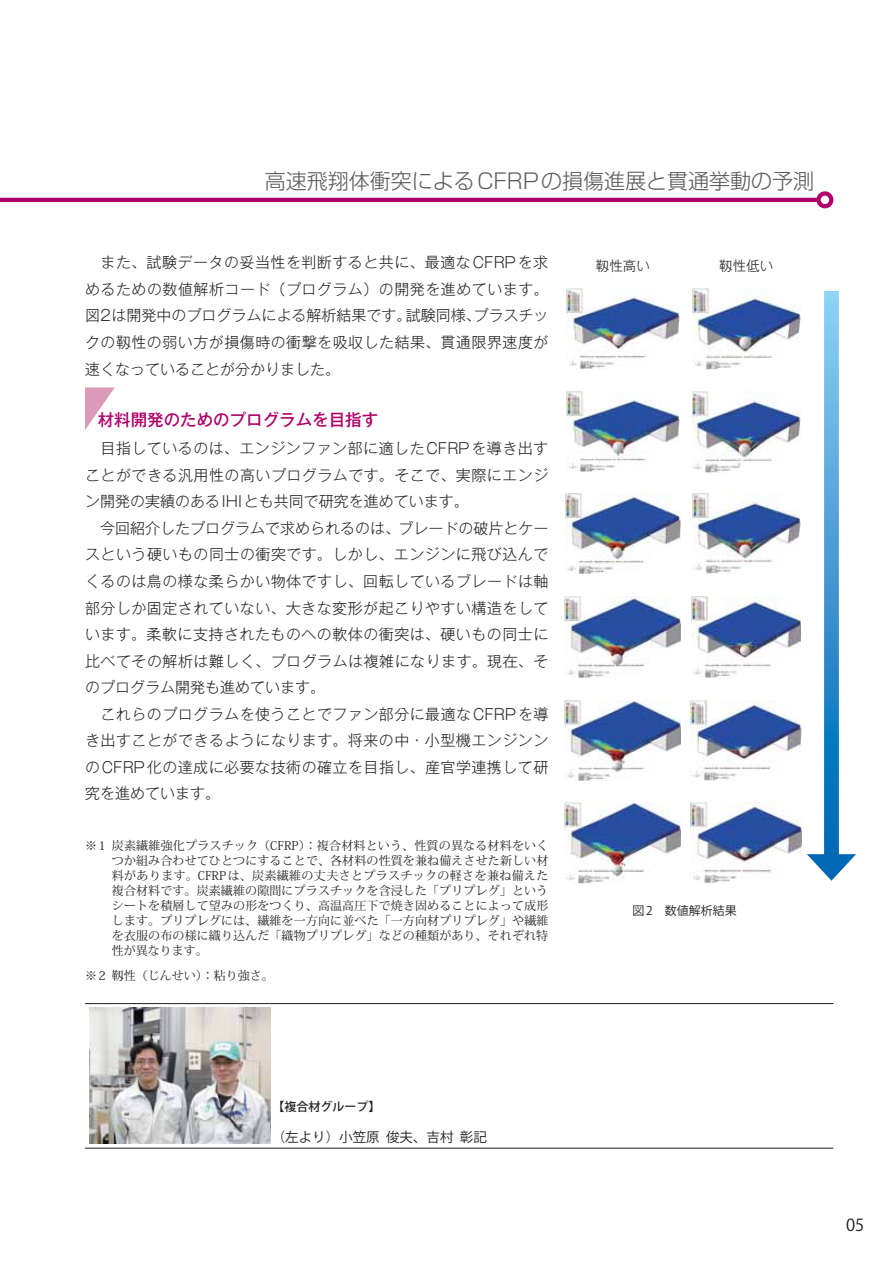
<style>
.page{position:relative;width:893px;height:1263px;background:#fff}
.page>*{position:absolute;margin:0;border:0;box-sizing:border-box;transform-origin:0 0}
.t1{font:21px "Shin Go Pr 6 N Light 90 msp RKSJ H";color:#58595b}
.t2{font:16.5px "Gothic MB101 Pr 6 N Medium 90 msp RKSJ H";color:#b00069}
.t3{font:16.5px "Koz Go Pro Regular 90 msp RKSJ H";color:#231f20}
.t4{font:15px/26.5px "Gothic MB101 Pr 6 N Light 90 msp RKSJ H";letter-spacing:.03em;color:#231f20;text-align:justify}
.t5{font:13.5px "Koz Go Pro Regular 90 msp RKSJ H";color:#231f20}
.t6{font:13.5px "Gothic MB101 Pr 6 N Light 90 msp RKSJ H";color:#231f20}
.t7{font:12px/15px "Koz Min Pro Regular 90 msp RKSJ H";letter-spacing:.01em;color:#231f20;text-align:justify}
.t8{font:12px "Koz Go Pro Regular 90 msp RKSJ H";color:#231f20}
.t9{font:12px "Koz Go Pro Medium 90 msp RKSJ H";color:#231f20}
</style>
<div class="page">
<svg style="left:85px;top:387px;width:30px;height:43px"></svg>
<hr style="left:0;top:198px;width:819px;height:4px;background:#b00069">
<div style="left:816px;top:191px;width:17px;height:17px;border:4px solid #b00069;border-radius:50%"></div>
<hr style="left:85px;top:1003px;width:748px;height:1px;background:#231f20">
<hr style="left:85px;top:1148px;width:748px;height:1px;background:#231f20">
<img style="left:89px;top:1008px;width:181px;height:136px">
<img style="left:692px;top:288px;width:108px;height:81px">
<img style="left:566px;top:289px;width:113px;height:80px">
<img style="left:692px;top:391px;width:108px;height:81px">
<img style="left:566px;top:391px;width:113px;height:81px">
<img style="left:692px;top:493px;width:108px;height:81px">
<img style="left:565px;top:493px;width:115px;height:81px">
<img style="left:691px;top:597px;width:110px;height:80px">
<img style="left:565px;top:597px;width:115px;height:80px">
<img style="left:691px;top:700px;width:110px;height:81px">
<img style="left:565px;top:700px;width:116px;height:81px">
<img style="left:691px;top:802px;width:110px;height:81px">
<img style="left:565px;top:802px;width:116px;height:81px">
<svg style="left:824px;top:291px;width:15px;height:563px;background:#449bd4"></svg>
<svg style="left:807px;top:854px;width:49px;height:27px"></svg>
<h1 class="t1" style="left:265px;top:173px;width:551px">高速飛翔体衝突によるCFRPの損傷進展と貫通挙動の予測</h1>
<p class="t4" style="left:85px;top:251px;width:465px">　また、試験データの妥当性を判断すると共に、最適なCFRPを求めるための数値解析コード（プログラム）の開発を進めています。図2は開発中のプログラムによる解析結果です。試験同様、プラスチックの靱性の弱い方が損傷時の衝撃を吸収した結果、貫通限界速度が速くなっていることが分かりました。</p>
<p class="t2" style="left:98px;top:413px;width:282px">材料開発のためのプログラムを目指す</p>
<p class="t4" style="left:85px;top:437px;width:465px;text-align:left">　目指しているのは、エンジンファン部に適したCFRPを導き出すことができる汎用性の高いプログラムです。そこで、実際にエンジン開発の実績のあるIHIとも共同で研究を進めています。<br>　今回紹介したプログラムで求められるのは、ブレードの破片とケースという硬いもの同士の衝突です。しかし、エンジンに飛び込んでくるのは鳥の様な柔らかい物体ですし、回転しているブレードは軸部分しか固定されていない、大きな変形が起こりやすい構造をしています。柔軟に支持されたものへの軟体の衝突は、硬いもの同士に比べてその解析は難しく、プログラムは複雑になります。現在、そのプログラム開発も進めています。<br>　これらのプログラムを使うことでファン部分に最適なCFRPを導き出すことができるようになります。将来の中・小型機エンジンンのCFRP化の達成に必要な技術の確立を目指し、産官学連携して研究を進めています。</p>
<p class="t7" style="left:112px;top:839px;width:438px;text-indent:-27px">※1 炭素繊維強化プラスチック（CFRP）：複合材料という、性質の異なる材料をいくつか組み合わせてひとつにすることで、各材料の性質を兼ね備えさせた新しい材料があります。CFRPは、炭素繊維の丈夫さとプラスチックの軽さを兼ね備えた複合材料です。炭素繊維の隙間にプラスチックを含浸した「プリプレグ」というシートを積層して望みの形をつくり、高温高圧下で焼き固めることによって成形します。プリプレグには、繊維を一方向に並べた「一方向材プリプレグ」や繊維を衣服の布の様に織り込んだ「織物プリプレグ」などの種類があり、それぞれ特性が異なります。</p>
<p class="t7" style="left:85px;top:970px;width:190px">※2 靱性（じんせい）：粘り強さ。</p>
<p class="t6" style="left:596px;top:261px;width:55px">靱性高い</p>
<p class="t6" style="left:719px;top:261px;width:55px">靱性低い</p>
<p class="t8" style="left:633px;top:906px;width:106px">図 2　数値解析結果</p>
<p class="t9" style="left:273px;top:1102px;width:109px">【複合材グループ】</p>
<p class="t5" style="left:272px;top:1132px;width:217px">（左より）小笠原 俊夫、吉村 彰記</p>
<p class="t3" style="left:846px;top:1218px;width:20px">05</p>
</div>
